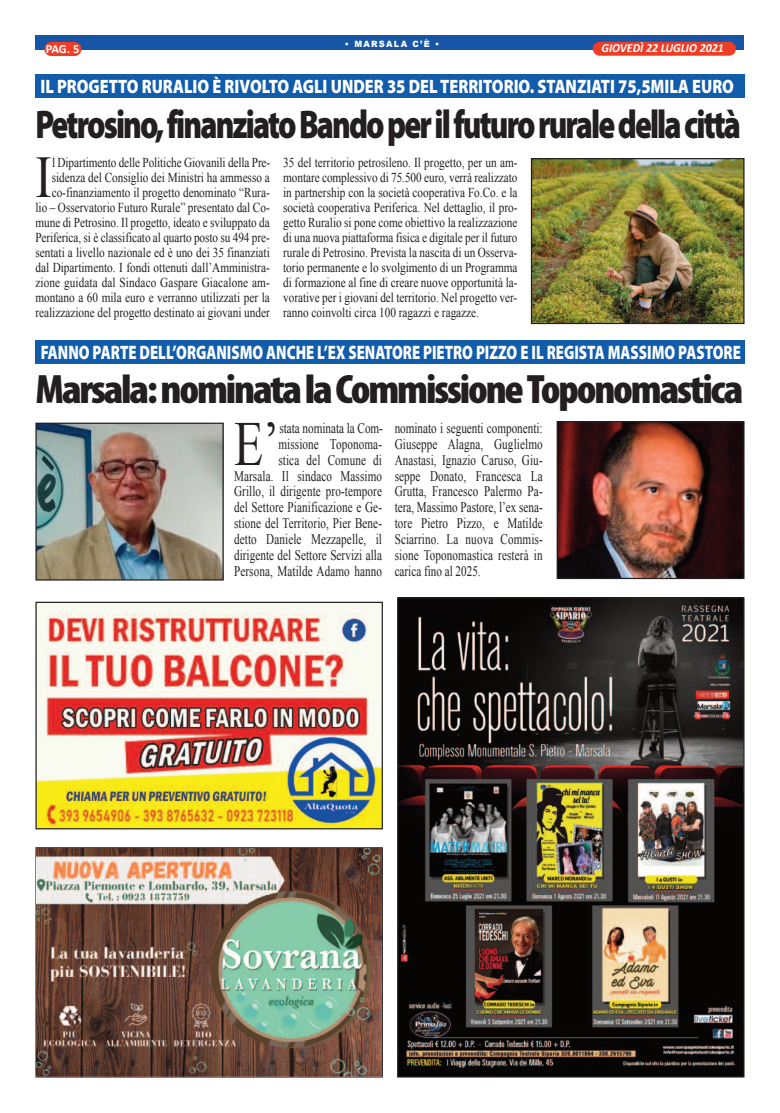
<style>
.page{position:relative;width:780px;height:1113px;background:#fff}
.page>*{position:absolute;margin:0;border:0;box-sizing:border-box;transform-origin:0 0}
.t1{font:62.62px "Times New Roman";color:#231f20;scale:.76 1}
.t2{font:59px "Times New Roman";color:#231f20;scale:.83 1}
.t3{font:900 condensed 41.25px "Myriad Pro";letter-spacing:-.05em;color:#231f20;scale:1.06 1}
.t4{font:900 40.12px "Myriad Pro";letter-spacing:-.06em;color:#231f20;scale:.78 1}
.t5{font:900 19.5px "Myriad Pro";color:#fff;scale:.76 1}
.t6{font:900 19.5px "Myriad Pro";color:#fff;scale:.83 1}
.t7{font:14.62px/15.9px "Times New Roman";letter-spacing:.01em;color:#231f20;text-align:right;scale:.76 1}
.t8{font:13.62px/15px "Times New Roman";color:#231f20;text-align:right;scale:.83 1}
.t9{font:700 12.5px "Calibri";color:#fff}
.t10{font:italic 700 12.38px "Calibri";color:#fff;scale:.96 1}
.t11{font:900 8.62px "Arial";letter-spacing:.15em;color:#fff;scale:.96 1}
</style>
<div class="page">
<div style="left:35px;top:35px;width:709px;height:15px;background:#1755a6"></div>
<div style="left:44px;top:42px;width:37px;height:14px;background:#ef3c25;border-radius:7px"></div>
<div style="left:592px;top:42px;width:144px;height:14px;background:#ef3c25;border-radius:7px"></div>
<img style="left:399px;top:599px;width:343px;height:476px">
<div style="left:35px;top:847px;width:348px;height:230px;border:1px solid #231f20"></div>
<img style="left:37px;top:848px;width:344px;height:228px">
<div style="left:35px;top:74px;width:709px;height:24px;background:#115cab"></div>
<img style="left:533px;top:160px;width:209px;height:162px">
<div style="left:531px;top:158px;width:213px;height:166px;border:1px solid #231f20"></div>
<img style="left:37px;top:604px;width:344px;height:223px">
<div style="left:35px;top:602px;width:348px;height:227px;border:1px solid #231f20"></div>
<div style="left:35px;top:340px;width:709px;height:24px;background:#115cab"></div>
<img style="left:37px;top:424px;width:185px;height:154px">
<div style="left:35px;top:422px;width:189px;height:158px;border:1px solid #231f20"></div>
<img style="left:558px;top:423px;width:184px;height:154px">
<div style="left:556px;top:421px;width:188px;height:158px;border:1px solid #231f20"></div>
<p class="t11" style="left:345px;top:38px;width:100px">• MARSALA C’È •</p>
<p class="t9" style="left:46px;top:43px;width:35px">PAG. 5</p>
<p class="t10" style="left:601px;top:43px;width:129px">GIOVEDÌ 22 LUGLIO 2021</p>
<h3 class="t6" style="left:40px;top:79px;width:837px">IL PROGETTO RURALIO È RIVOLTO AGLI UNDER 35 DEL TERRITORIO. STANZIATI 75,5MILA EURO</h3>
<h3 class="t4" style="left:35px;top:109px;width:906px">Petrosino,finanziatoBandoperilfuturoruraledellacittà</h3>
<p class="t8" style="left:35px;top:154px;width:284px">l Dipartimento delle Politiche Giovanili della Pre&shy;sidenza del Consiglio dei Ministri ha ammesso a co-finanziamento il progetto denominato “Rura-<br>lio – Osservatorio Futuro Rurale” presentato dal Co&shy;mune di Petrosino. Il progetto, ideato e sviluppato da Periferica, si è classificato al quarto posto su 494 pre&shy;sentati a livello nazionale ed è uno dei 35 finanziati dal Dipartimento. I fondi ottenuti dall’Amministra&shy;zione guidata dal Sindaco Gaspare Giacalone am&shy;montano a 60 mila euro e verranno utilizzati per la realizzazione del progetto destinato ai giovani under</p>
<p class="t8" style="left:283px;top:154px;width:284px;text-align:justify">35 del territorio petrosileno. Il progetto, per un am&shy;montare complessivo di 75.500 euro, verrà realizzato in partnership con la società cooperativa Fo.Co. e la società cooperativa Periferica. Nel dettaglio, il pro&shy;getto Ruralio si pone come obiettivo la realizzazione di una nuova piattaforma fisica e digitale per il futuro rurale di Petrosino. Prevista la nascita di un Osserva&shy;torio permanente e lo svolgimento di un Programma di formazione al fine di creare nuove opportunità la&shy;vorative per i giovani del territorio. Nel progetto ver&shy;ranno coinvolti circa 100 ragazzi e ragazze.</p>
<h2 class="t2" style="left:35px;top:144px;width:21px">I</h2>
<h3 class="t5" style="left:41px;top:345px;width:922px">FANNO PARTE DELL’ORGANISMO ANCHE L’EX SENATORE PIETRO PIZZO E IL REGISTA MASSIMO PASTORE</h3>
<h3 class="t3" style="left:35px;top:375px;width:669px">Marsala:nominatalaCommissioneToponomastica</h3>
<h1 class="t1" style="left:234px;top:409px;width:61px">E’</h1>
<p class="t7" style="left:234px;top:420px;width:197px">stata nominata la Com-<br>missione Toponoma-<br>stica del Comune di<br>Marsala. Il sindaco Massimo<br>Grillo, il dirigente pro-tempore del Settore Pianificazione e Ge&shy;stione del Territorio, Pier Bene&shy;detto Daniele Mezzapelle, il dirigente del Settore Servizi alla<br>Persona, Matilde Adamo hanno</p>
<p class="t7" style="left:394px;top:420px;width:196px;text-align:justify">nominato i seguenti componenti:<br>Giuseppe Alagna, Guglielmo Anastasi, Ignazio Caruso, Giu&shy;seppe Donato, Francesca La Grutta, Francesco Palermo Pa&shy;tera, Massimo Pastore, l’ex sena&shy;tore Pietro Pizzo, e Matilde Sciarrino. La nuova Commis&shy;sione Toponomastica resterà in carica fino al 2025.</p>
</div>
